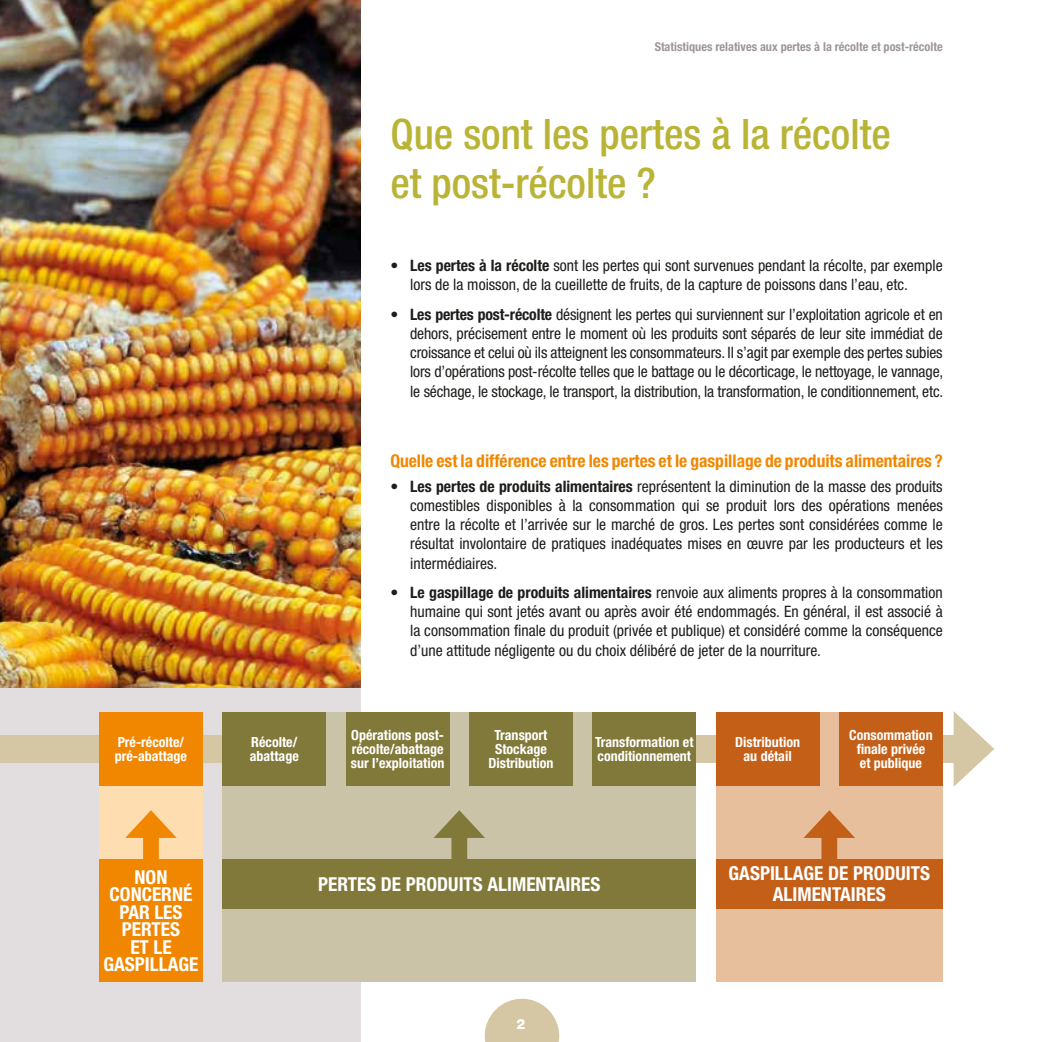
<style>
.page{position:relative;width:1042px;height:1042px;background:#fff}
.page>*{position:absolute;margin:0;border:0;box-sizing:border-box;transform-origin:0 0}
.t1{font:500 condensed 42px/49px "Helvetica Neue LT Std";color:#b9b436}
.t2{font:700 condensed 19.25px "Helvetica Neue LT Std";color:#fff}
.t3{font:700 condensed 17.5px "Helvetica Neue LT Std";color:#f18700}
.t4{font:condensed 15.75px/19.2px "Helvetica Neue LT Std";color:#1d1d1b;text-align:justify}
.t5{font:700 condensed 14px/14px "Helvetica Neue LT Std";color:#fff}
.t6{font:800 14px "Helvetica Neue LT Std";color:#fff}
.t7{font:700 condensed 12.25px "Helvetica Neue LT Std";color:#9e969a}
.s1{font-weight:700}
</style>
<div class="page">
<svg style="left:485px;top:998px;width:74px;height:44px"></svg>
<div style="left:0;top:688px;width:360px;height:354px;background:#e2dee0"></div>
<img style="left:0;top:0;width:360px;height:688px">
<div style="left:0;top:735px;width:968px;height:28px;background:#d6c7a4"></div>
<svg style="left:953px;top:711px;width:41px;height:76px"></svg>
<div style="left:99px;top:712px;width:104px;height:270px;background:#feddb0"></div>
<div style="left:223px;top:712px;width:473px;height:270px;background:#cac3a8"></div>
<div style="left:716px;top:712px;width:227px;height:270px;background:#e8bf9d"></div>
<div style="left:346px;top:712px;width:103px;height:74px;background:#81793a"></div>
<div style="left:592px;top:712px;width:104px;height:74px;background:#81793a"></div>
<div style="left:839px;top:712px;width:104px;height:74px;background:#c45f18"></div>
<div style="left:223px;top:712px;width:103px;height:74px;background:#81793a"></div>
<div style="left:99px;top:712px;width:104px;height:74px;background:#f18700"></div>
<div style="left:469px;top:712px;width:104px;height:74px;background:#81793a"></div>
<div style="left:223px;top:859px;width:473px;height:49px;background:#81793a"></div>
<div style="left:99px;top:859px;width:104px;height:123px;background:#f18700"></div>
<div style="left:716px;top:859px;width:227px;height:49px;background:#c45f18"></div>
<div style="left:716px;top:712px;width:103px;height:74px;background:#c45f18"></div>
<div style="left:451px;top:827px;width:16px;height:32px;background:#81793a"></div>
<svg style="left:433px;top:810px;width:52px;height:28px"></svg>
<div style="left:143px;top:827px;width:16px;height:32px;background:#f18700"></div>
<svg style="left:125px;top:810px;width:52px;height:28px"></svg>
<div style="left:821px;top:827px;width:16px;height:32px;background:#c45f18"></div>
<svg style="left:803px;top:810px;width:52px;height:28px"></svg>
<p class="t7" style="left:655px;top:39px;width:290px">Statistiques relatives aux pertes à la récolte et post-récolte</p>
<h1 class="t1" style="left:390px;top:109px;width:502px">Que sont les pertes à la récolte et post-récolte ?</h1>
<p class="t4" style="left:410px;top:256px;width:534px;text-indent:-20px"><span class="s1">• Les pertes à la récolte</span> sont les pertes qui sont survenues pendant la récolte, par exemple lors de la moisson, de la cueillette de fruits, de la capture de poissons dans l’eau, etc.</p>
<p class="t4" style="left:410px;top:304px;width:535px;text-indent:-20px"><span class="s1">• Les pertes post-récolte</span> désignent les pertes qui surviennent sur l’exploitation agricole et en dehors, précisement entre le moment où les produits sont séparés de leur site immédiat de croissance et celui où ils atteignent les consommateurs. Il s’agit par exemple des pertes subies lors d’opérations post-récolte telles que le battage ou le décorticage, le nettoyage, le vannage, le séchage, le stockage, le transport, la distribution, la transformation, le conditionnement, etc.</p>
<p class="t3" style="left:390px;top:450px;width:554px">Quelle est la différence entre les pertes et le gaspillage de produits alimentaires ?</p>
<p class="t4" style="left:410px;top:476px;width:534px;text-indent:-20px"><span class="s1">• Les pertes de produits alimentaires</span> représentent la diminution de la masse des produits comestibles disponibles à la consommation qui se produit lors des opérations menées entre la récolte et l’arrivée sur le marché de gros. Les pertes sont considérées comme le résultat involontaire de pratiques inadéquates mises en œuvre par les producteurs et les intermédiaires.</p>
<p class="t4" style="left:410px;top:582px;width:534px;text-indent:-20px"><span class="s1">• Le gaspillage de produits alimentaires</span> renvoie aux aliments propres à la consommation humaine qui sont jetés avant ou après avoir été endommagés. En général, il est associé à la consommation finale du produit (privée et publique) et considéré comme la conséquence d’une attitude négligente ou du choix délibéré de jeter de la nourriture.</p>
<p class="t5" style="left:351px;top:728px;width:95px;text-align:justify">Opérations post&shy;récolte/abattage sur l’exploitation</p>
<p class="t5" style="left:595px;top:735px;width:100px">Transformation et conditionnement</p>
<p class="t5" style="left:849px;top:728px;width:85px;text-align:center">Consommation finale privée<br>et publique</p>
<p class="t5" style="left:115px;top:735px;width:74px">Pré-récolte/ pré-abattage</p>
<p class="t5" style="left:488px;top:728px;width:67px;text-align:center">Transport<br>Stockage<br>Distribution</p>
<p class="t5" style="left:250px;top:735px;width:50px">Récolte/ abattage</p>
<p class="t5" style="left:735px;top:735px;width:67px;text-align:center">Distribution au détail</p>
<p class="t2" style="left:135px;top:865px;width:34px">No n</p>
<p class="t2" style="left:110px;top:882px;width:84px">concerné</p>
<p class="t2" style="left:119px;top:900px;width:11px">par</p>
<p class="t2" style="left:154px;top:900px;width:28px">les</p>
<p class="t2" style="left:122px;top:917px;width:58px">pertes</p>
<p class="t2" style="left:130px;top:935px;width:43px">et le</p>
<p class="t2" style="left:104px;top:952px;width:96px">gaspillage</p>
<p class="t2" style="left:318px;top:872px;width:99px">Pertes de prod</p>
<p class="t2" style="left:448px;top:872px;width:152px">uits alimentaires</p>
<p class="t6" style="left:516px;top:1015px;width:10px">2</p>
<p class="t2" style="left:728px;top:861px;width:12px">Gasp</p>
<p class="t2" style="left:770px;top:861px;width:95px">illage de prod</p>
<p class="t2" style="left:895px;top:861px;width:26px">uits</p>
<p class="t2" style="left:773px;top:882px;width:113px">alimentaires</p>
</div>
